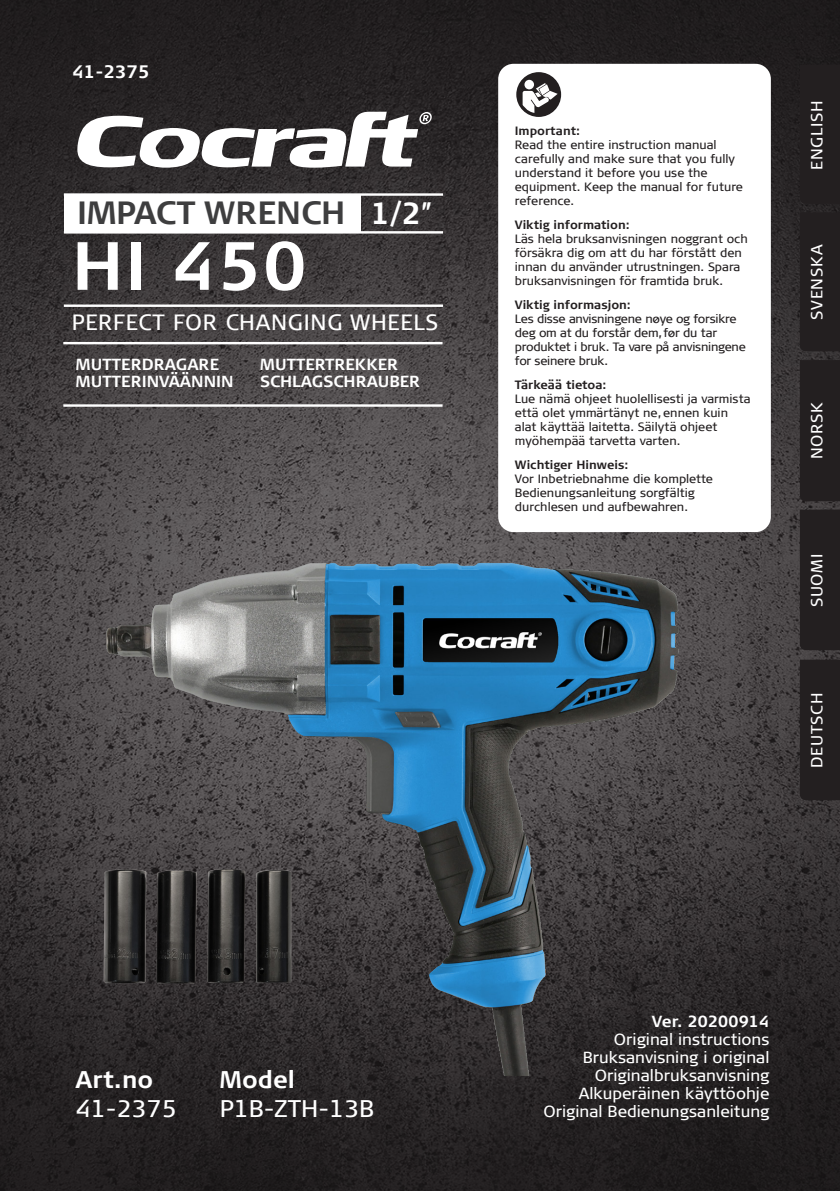
<style>
.page{position:relative;width:840px;height:1191px;background:#fff}
.page>*{position:absolute;margin:0;border:0;box-sizing:border-box;transform-origin:0 0}
.t1{font:700 68px "Signa Offc";color:#fff}
.t2{font:700 32px "Signa Offc";color:#3e3e3f}
.t3{font:700 30.2px "Signa Offc";color:#fff}
.t4{font:24px "Signa Offc";color:#fff}
.t5{font:700 24px "Signa Offc";color:#fff}
.t6{font:22px "Signa Offc";letter-spacing:.03em;color:#fff}
.t7{font:700 18px "Signa Offc";color:#fff}
.t8{font:16px "Signa Offc";color:#fff}
.t9{font:700 16px "Signa Offc";color:#fff}
.t10{font:16px "Signa Offc";letter-spacing:.05em;color:#fff}
.t11{font:16px "Signa Offc";letter-spacing:.045em;color:#fff}
.t12{font:12px/14px "Signa Offc";color:#231f20}
.t13{font:12px/14px "Signa Offc";letter-spacing:-.02em;color:#231f20}
.t14{font:700 12px "Signa Offc";color:#231f20}
.s1{font-family:"Arial";font-weight:400}
</style>
<div class="page">
<img style="left:0;top:0;width:839px;height:1191px">
<div style="left:799px;top:65px;width:40px;height:139px;background:#231f20"></div>
<div style="left:799px;top:212px;width:40px;height:139px;background:#231f20"></div>
<div style="left:799px;top:360px;width:40px;height:141px;background:#231f20"></div>
<div style="left:799px;top:509px;width:40px;height:141px;background:#231f20"></div>
<div style="left:799px;top:659px;width:40px;height:141px;background:#231f20"></div>
<svg style="left:77px;top:112px;width:354px;height:56px"></svg>
<div style="left:498px;top:64px;width:272px;height:468px;background:#fff;border-radius:15px"></div>
<div style="left:516px;top:72px;width:45px;height:45px;background:#231f20;border-radius:50%"></div>
<div style="left:524px;top:80px;width:9px;height:9px;background:#fff;border-radius:50%"></div>
<svg style="left:522px;top:83px;width:35px;height:30px"></svg>
<hr style="left:64px;top:193px;width:379px;height:3px;background:#fff">
<hr style="left:64px;top:231px;width:379px;height:2px;background:#fff">
<hr style="left:64px;top:304px;width:379px;height:3px;background:#fff">
<hr style="left:63px;top:342px;width:379px;height:2px;background:#fff">
<hr style="left:63px;top:404px;width:379px;height:3px;background:#fff">
<div style="left:64px;top:194px;width:296px;height:39px;background:#fff"></div>
<img style="left:79px;top:558px;width:606px;height:518px">
<img style="left:103px;top:869px;width:188px;height:114px">
<p class="t7" style="left:72px;top:61px;width:79px">41-2375</p>
<p class="t2" style="left:77px;top:194px;width:270px">IMPACT WRENCH</p>
<p class="t3" style="left:370px;top:196px;width:62px">1/2<span class="s1">″</span></p>
<p class="t1" style="left:72px;top:227px;width:236px">HI 450</p>
<p class="t6" style="left:72px;top:309px;width:367px">PERFECT FOR CHANGING WHEELS</p>
<p class="t9" style="left:76px;top:355px;width:144px">MUTTERDRAGARE</p>
<p class="t9" style="left:260px;top:355px;width:139px">MUTTERTREKKER</p>
<p class="t9" style="left:76px;top:372px;width:159px">MUTTERINVÄÄNNIN</p>
<p class="t9" style="left:260px;top:372px;width:161px">SCHLAGSCHRAUBER</p>
<p class="t14" style="left:514px;top:124px;width:67px">Important:</p>
<p class="t12" style="left:514px;top:138px;width:229px">Read the entire instruction manual carefully and make sure that you fully understand it before you use the equipment. Keep the manual for future reference.</p>
<p class="t14" style="left:514px;top:218px;width:116px">Viktig information:</p>
<p class="t12" style="left:514px;top:232px;width:234px">Läs hela bruksanvisningen noggrant och försäkra dig om att du har förstått den innan du använder utrustningen. Spara bruksanvisningen för framtida bruk.</p>
<p class="t14" style="left:514px;top:298px;width:117px">Viktig informasjon:</p>
<p class="t13" style="left:514px;top:312px;width:232px">Les disse anvisningene nøye og forsikre deg om at du forstår dem, før du tar produktet i bruk. Ta vare på anvisningene for seinere bruk.</p>
<p class="t14" style="left:514px;top:378px;width:93px">Tärkeää tietoa:</p>
<p class="t12" style="left:514px;top:392px;width:237px">Lue nämä ohjeet huolellisesti ja varmista että olet ymmärtänyt ne, ennen kuin alat käyttää laitetta. Säilytä ohjeet myöhempää tarvetta varten.</p>
<p class="t14" style="left:514px;top:458px;width:115px">Wichtiger Hinweis:</p>
<p class="t12" style="left:514px;top:472px;width:199px">Vor Inbetriebnahme die komplette<br>Bedienungsanleitung sorgfältig durchlesen und aufbewahren.</p>
<h3 class="t11" style="left:807px;top:169px;width:71px;rotate:-90deg">ENGLISH</h3>
<h3 class="t10" style="left:807px;top:320px;width:77px;rotate:-90deg">SVENSKA</h3>
<h3 class="t8" style="left:807px;top:459px;width:59px;rotate:-90deg">NORSK</h3>
<h3 class="t8" style="left:807px;top:607px;width:55px;rotate:-90deg">SUOMI</h3>
<h3 class="t10" style="left:807px;top:768px;width:77px;rotate:-90deg">DEUTSCH</h3>
<p class="t5" style="left:76px;top:1066px;width:79px">Art.no</p>
<p class="t5" style="left:220px;top:1066px;width:77px">Model</p>
<p class="t4" style="left:76px;top:1095px;width:103px">41-2375</p>
<p class="t4" style="left:220px;top:1095px;width:156px">P1B-ZTH-13B</p>
<p class="t9" style="left:651px;top:1012px;width:119px">Ver. 20200914</p>
<p class="t8" style="left:613px;top:1030px;width:157px">Original instructions</p>
<p class="t8" style="left:582px;top:1048px;width:188px">Bruksanvisning i original</p>
<p class="t8" style="left:594px;top:1066px;width:176px">Originalbruksanvisning</p>
<p class="t8" style="left:578px;top:1084px;width:192px">Alkuperäinen käyttöohje</p>
<p class="t8" style="left:543px;top:1102px;width:227px">Original Bedienungsanleitung</p>
</div>
